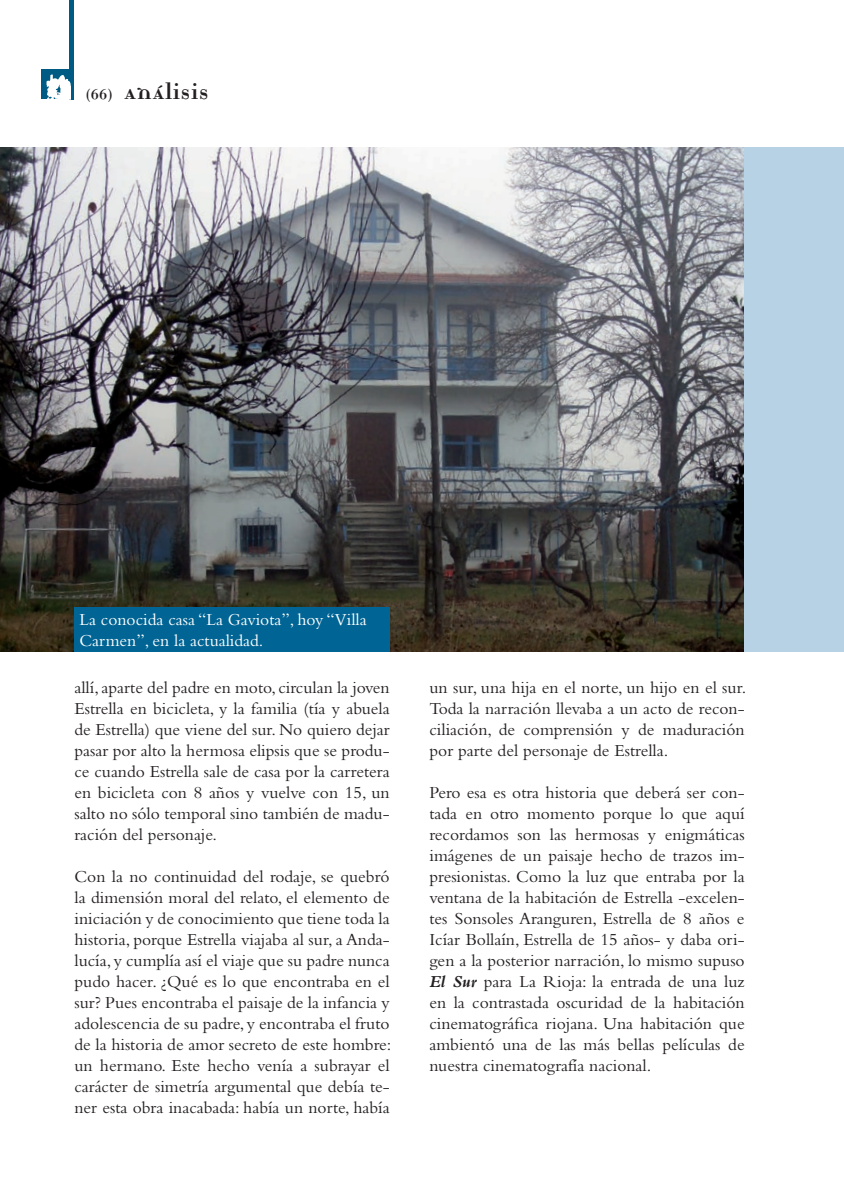
<style>
.page{position:relative;width:844px;height:1191px;background:#fff}
.page>*{position:absolute;margin:0;border:0;box-sizing:border-box;transform-origin:0 0}
.t1{font:24.5px "Katrina";color:#231f20}
.t2{font:17.5px/21px "Bembo";color:#231f20;text-align:justify}
.t3{font:17.5px/21px "Bembo";color:#fff}
.t4{font:15.75px "Katrina";color:#231f20}
.s1{font-weight:700;font-style:italic}
</style>
<div class="page">
<hr style="left:843px;top:147px;width:1px;height:1044px;background:#b8d2e5">
<img style="left:843px;top:652px;width:1px;height:62px">
<svg style="left:843px;top:714px;width:1px;height:21px"></svg>
<img style="left:0;top:147px;width:744px;height:504px">
<div style="left:744px;top:147px;width:99px;height:504px;background:#b8d2e5"></div>
<div style="left:41px;top:69px;width:30px;height:30px;background:#005b84"></div>
<div style="left:69px;top:0;width:5px;height:99px;background:#005b84"></div>
<svg style="left:46px;top:75px;width:24px;height:24px"></svg>
<div style="left:74px;top:607px;width:315px;height:44px;background:#006494"></div>
<p class="t4" style="left:86px;top:85px;width:28px">(66)</p>
<h1 class="t1" style="left:124px;top:77px;width:86px">análisis</h1>
<p class="t3" style="left:79px;top:609px;width:289px">La conocida casa “La Gaviota”, hoy “Villa<br>Carmen”, en la actualidad.</p>
<p class="t2" style="left:74px;top:677px;width:317px">allí, aparte del padre en moto, circulan la joven Estrella en bicicleta, y la familia (tía y abuela de Estrella) que viene del sur. No quiero dejar pasar por alto la hermosa elipsis que se produ&shy;ce cuando Estrella sale de casa por la carretera en bicicleta con 8 años y vuelve con 15, un salto no sólo temporal sino también de madu&shy;ración del personaje.</p>
<p class="t2" style="left:74px;top:866px;width:318px">Con la no continuidad del rodaje, se quebró la dimensión moral del relato, el elemento de iniciación y de conocimiento que tiene toda la historia, porque Estrella viajaba al sur, a Anda&shy;lucía, y cumplía así el viaje que su padre nunca pudo hacer. ¿Qué es lo que encontraba en el sur? Pues encontraba el paisaje de la infancia y adolescencia de su padre, y encontraba el fruto de la historia de amor secreto de este hombre: un hermano. Este hecho venía a subrayar el carácter de simetría argumental que debía te&shy;ner esta obra inacabada: había un norte, había</p>
<p class="t2" style="left:429px;top:677px;width:318px">un sur, una hija en el norte, un hijo en el sur.<br>Toda la narración llevaba a un acto de recon&shy;ciliación, de comprensión y de maduración por parte del personaje de Estrella.</p>
<p class="t2" style="left:429px;top:782px;width:317px">Pero esa es otra historia que deberá ser con&shy;tada en otro momento porque lo que aquí recordamos son las hermosas y enigmáticas imágenes de un paisaje hecho de trazos im&shy;presionistas. Como la luz que entraba por la ventana de la habitación de Estrella -excelen&shy;tes Sonsoles Aranguren, Estrella de 8 años e Icíar Bollaín, Estrella de 15 años- y daba ori&shy;gen a la posterior narración, lo mismo supuso <span class="s1">El Sur</span> para La Rioja: la entrada de una luz en la contrastada oscuridad de la habitación cinematográfica riojana. Una habitación que ambientó una de las más bellas películas de nuestra cinematografía nacional.</p>
</div>
